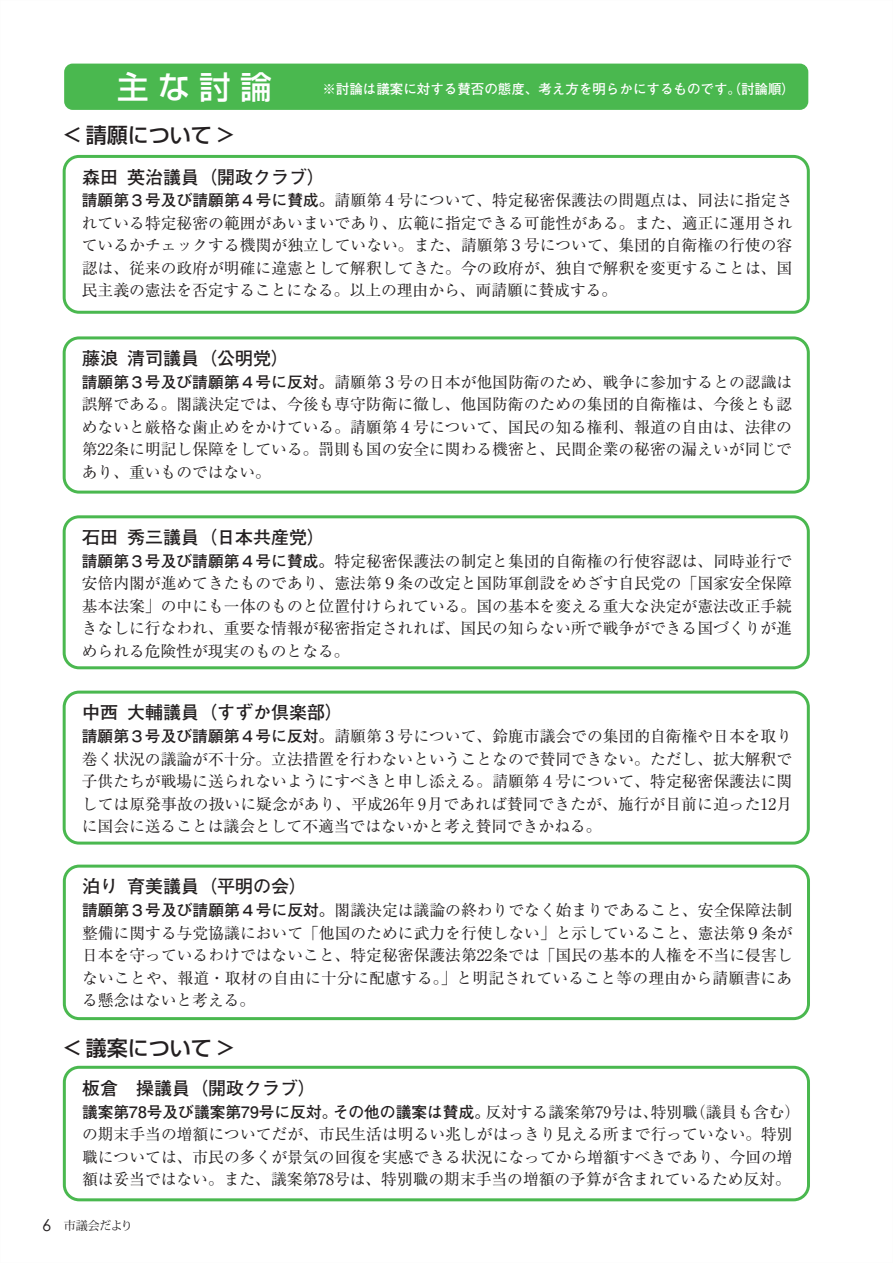
<style>
.page{position:relative;width:893px;height:1263px;background:#fff}
.page>*{position:absolute;margin:0;border:0;box-sizing:border-box;transform-origin:0 0}
.t1{font:500 31.5px "Shin Go Pr 5";color:#fff}
.t2{font:500 21px "Shin Go Pr 5";color:#231f20}
.t3{font:700 18px "Futo Go B101 Pr 5";color:#231f20}
.t4{font:15.75px/22.5px "Ryumin Pro";color:#231f20;text-align:justify}
.t5{font:700 13.5px "Futo Go B101 Pr 5";color:#fff}
.t6{font:12px "Koz Min Pro";letter-spacing:-.03em;color:#231f20}
.s1{font-family:"Futo Go B101 Pr 5";font-weight:700}
.s2{font-family:"Century Gothic";font-size:16.5px}
</style>
<div class="page">
<div style="left:64px;top:64px;width:744px;height:46px;background:#4ab84f;border-radius:8px"></div>
<div style="left:63px;top:155px;width:747px;height:159px;border:3px solid #4ab84f;border-radius:15px"></div>
<div style="left:63px;top:336px;width:747px;height:158px;border:3px solid #4ab84f;border-radius:15px"></div>
<div style="left:63px;top:515px;width:747px;height:154px;border:3px solid #4ab84f;border-radius:15px"></div>
<div style="left:63px;top:691px;width:747px;height:153px;border:3px solid #4ab84f;border-radius:15px"></div>
<div style="left:63px;top:865px;width:747px;height:155px;border:3px solid #4ab84f;border-radius:15px"></div>
<div style="left:63px;top:1066px;width:747px;height:135px;border:3px solid #4ab84f;border-radius:15px"></div>
<p class="t1" style="left:117px;top:61px;width:156px">主な討論</p>
<p class="t2" style="left:64px;top:118px;width:172px">&lt; 請願について &gt;</p>
<p class="t3" style="left:82px;top:162px;width:244px">森田英治議員（開政クラブ）</p>
<p class="t5" style="left:322px;top:78px;width:474px">※討論は議案に対する賛否の態度、考え方を明らかにするものです。（討論順）</p>
<p class="t4" style="left:82px;top:188px;width:712px"><span class="s1">請願第３号及び請願第４号に賛成。</span>請願第４号について、特定秘密保護法の問題点は、同法に指定されている特定秘密の範囲があいまいであり、広範に指定できる可能性がある。また、適正に運用されているかチェックする機関が独立していない。また、請願第３号について、集団的自衛権の行使の容認は、従来の政府が明確に違憲として解釈してきた。今の政府が、独自で解釈を変更することは、国民主義の憲法を否定することになる。以上の理由から、両請願に賛成する。</p>
<p class="t3" style="left:82px;top:344px;width:208px">藤浪清司議員（公明党）</p>
<p class="t4" style="left:82px;top:370px;width:712px"><span class="s1">請願第３号及び請願第４号に反対。</span>請願第３号の日本が他国防衛のため、戦争に参加するとの認識は誤解である。閣議決定では、今後も専守防衛に徹し、他国防衛のための集団的自衛権は、今後とも認めないと厳格な歯止めをかけている。請願第４号について、国民の知る権利、報道の自由は、法律の第22条に明記し保障をしている。罰則も国の安全に関わる機密と、民間企業の秘密の漏えいが同じであり、重いものではない。</p>
<p class="t3" style="left:82px;top:523px;width:244px">石田秀三議員（日本共産党）</p>
<p class="t4" style="left:82px;top:549px;width:712px"><span class="s1">請願第３号及び請願第４号に賛成。</span>特定秘密保護法の制定と集団的自衛権の行使容認は、同時並行で安倍内閣が進めてきたものであり、憲法第９条の改定と国防軍創設をめざす自民党の「国家安全保障基本法案」の中にも一体のものと位置付けられている。国の基本を変える重大な決定が憲法改正手続きなしに行なわれ、重要な情報が秘密指定されれば、国民の知らない所で戦争ができる国づくりが進められる危険性が現実のものとなる。</p>
<p class="t3" style="left:82px;top:698px;width:262px">中西大輔議員（すずか倶楽部）</p>
<p class="t4" style="left:82px;top:724px;width:712px"><span class="s1">請願第３号及び請願第４号に反対。</span>請願第３号について、鈴鹿市議会での集団的自衛権や日本を取り巻く状況の議論が不十分。立法措置を行わないということなので賛同できない。ただし、拡大解釈で子供たちが戦場に送られないようにすべきと申し添える。請願第４号について、特定秘密保護法に関しては原発事故の扱いに疑念があり、平成26年 9月であれば賛同できたが、施行が目前に迫った12月に国会に送ることは議会として不適当ではないかと考え賛同できかねる。</p>
<p class="t3" style="left:82px;top:872px;width:226px">泊り育美議員（平明の会）</p>
<p class="t4" style="left:82px;top:898px;width:712px"><span class="s1">請願第３号及び請願第４号に反対。</span>閣議決定は議論の終わりでなく始まりであること、安全保障法制整備に関する与党協議において「他国のために武力を行使しない」と示していること、憲法第９条が日本を守っているわけではないこと、特定秘密保護法第22条では「国民の基本的人権を不当に侵害しないことや、報道・取材の自由に十分に配慮する。」と明記されていること等の理由から請願書にある懸念はないと考える。</p>
<p class="t2" style="left:64px;top:1030px;width:172px">&lt; 議案について &gt;</p>
<p class="t3" style="left:82px;top:1073px;width:235px">板倉　操議員（開政クラブ）</p>
<p class="t4" style="left:82px;top:1099px;width:720px;text-align:left"><span class="s1">議案第78号及び議案第79号に反対。その他の議案は賛成。</span>反対する議案第79号は、特別職（議員も含む）の期末手当の増額についてだが、市民生活は明るい兆しがはっきり見える所まで行っていない。特別職については、市民の多くが景気の回復を実感できる状況になってから増額すべきであり、今回の増額は妥当ではない。また、議案第78号は、特別職の期末手当の増額の予算が含まれているため反対。</p>
<p class="t6" style="left:42px;top:1217px;width:92px"><span class="s2">6</span> 市議会だより</p>
</div>
